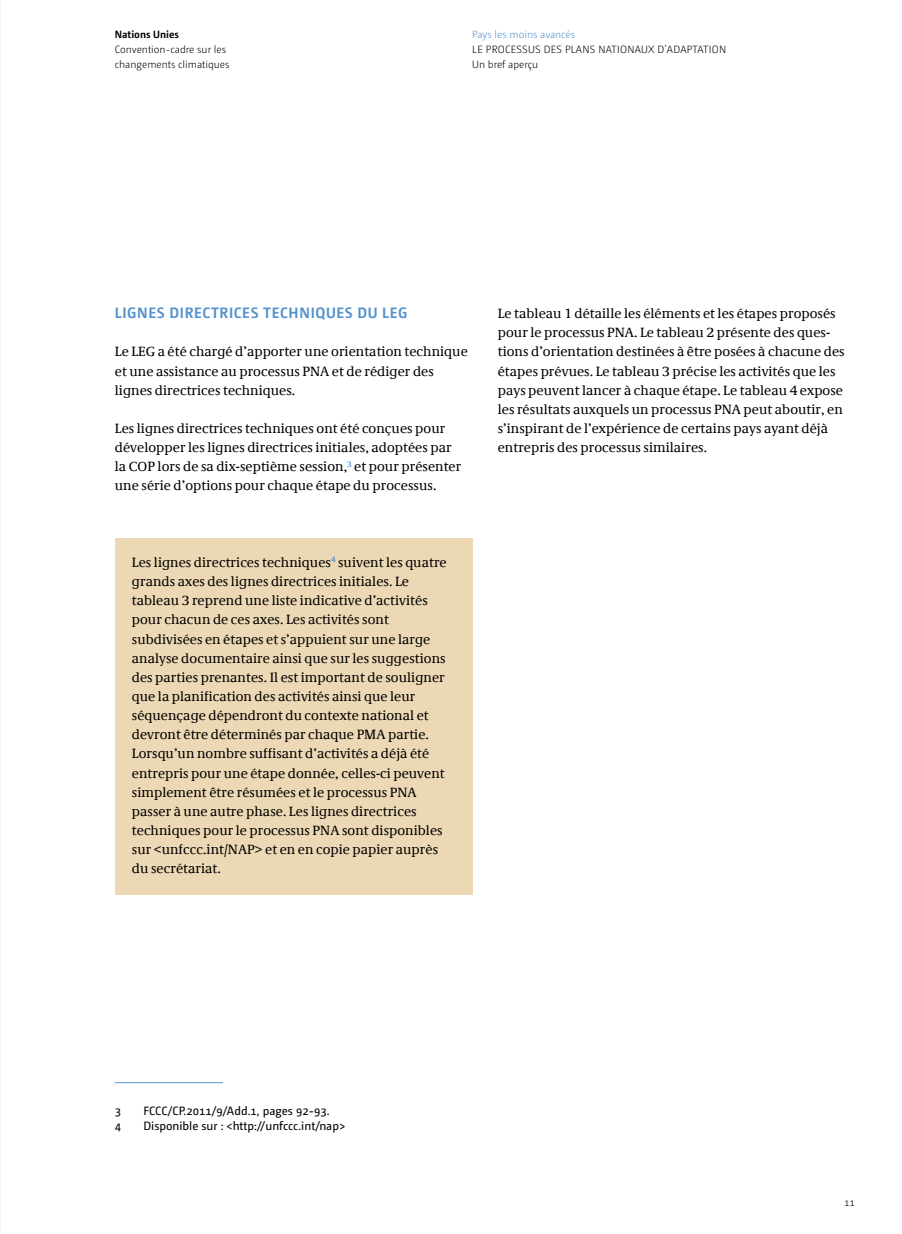
<style>
.page{position:relative;width:902px;height:1234px;background:#fff}
.page>*{position:absolute;margin:0;border:0;box-sizing:border-box;transform-origin:0 0}
.t1{font:700 15px "Camingo Dos Pro";letter-spacing:.04em;color:#5491ce}
.t2{font:13.5px/19.2px "Demos Com";letter-spacing:.005em;color:#000}
.t3{font:12px "Camingo Dos Pro";color:#000}
.t4{font:300 10.5px/15px "Camingo Dos Pro";color:#000}
.t5{font:300 10.5px "Camingo Dos Pro";color:#5491ce}
.t6{font:700 10.5px "Camingo Dos Pro";color:#000}
</style>
<div class="page">
<div style="left:115px;top:538px;width:357px;height:356px;background:#ecd8b4"></div>
<hr style="left:115px;top:1082px;width:108px;height:1px;background:#5491ce">
<p class="t6" style="left:115px;top:28px;width:66px">NATIONS UNIES</p>
<p class="t4" style="left:115px;top:42px;width:116px">Convention-cadre sur les changements climatiques</p>
<p class="t5" style="left:472px;top:28px;width:104px">Pays les moins avancés</p>
<p class="t4" style="left:472px;top:42px;width:21px">Le processus</p>
<p class="t4" style="left:543px;top:42px;width:7px">des</p>
<p class="t4" style="left:565px;top:42px;width:7px">plans</p>
<p class="t4" style="left:598px;top:42px;width:8px">nationaux</p>
<p class="t4" style="left:657px;top:42px;width:17px">d’adaptation</p>
<p class="t4" style="left:472px;top:57px;width:67px">Un bref aperçu</p>
<p class="t1" style="left:115px;top:304px;width:17px">LIGNES</p>
<p class="t1" style="left:169px;top:304px;width:9px">DIRECTRICES</p>
<p class="t1" style="left:263px;top:304px;width:46px">TECHNIQUES</p>
<p class="t1" style="left:357px;top:304px;width:52px">DU LEG</p>
<p class="t2" style="left:115px;top:342px;width:354px">Le LEG a été chargé d’apporter une orientation technique et une assistance au processus PNA et de rédiger des lignes directrices techniques.</p>
<p class="t2" style="left:115px;top:419px;width:348px">Les lignes directrices techniques ont été conçues pour développer les lignes directrices initiales, adoptées par la COP lors de sa dix-septième session,<sup>3</sup> et pour présenter une série d’options pour chaque étape du processus.</p>
<p class="t2" style="left:132px;top:553px;width:316px">Les lignes directrices techniques<sup>4</sup> suivent les quatre grands axes des lignes directrices initiales. Le tableau 3 reprend une liste indicative d’activités pour chacun de ces axes. Les activités sont subdivisées en étapes et s’appuient sur une large analyse documentaire ainsi que sur les suggestions des parties prenantes. Il est important de souligner que la planification des activités ainsi que leur séquençage dépendront du contexte national et devront être déterminés par chaque PMA partie.<br>Lorsqu’un nombre suffisant d’activités a déjà été entrepris pour une étape donnée, celles-ci peuvent simplement être résumées et le processus PNA passer à une autre phase. Les lignes directrices techniques pour le processus PNA sont disponibles sur &lt;unfccc.int/NAP&gt; et en en copie papier auprès du secrétariat.</p>
<p class="t2" style="left:497px;top:304px;width:348px">Le tableau 1 détaille les éléments et les étapes proposés pour le processus PNA. Le tableau 2 présente des ques&shy;tions d’orientation destinées à être posées à chacune des étapes prévues. Le tableau 3 précise les activités que les pays peuvent lancer à chaque étape. Le tableau 4 expose les résultats auxquels un processus PNA peut aboutir, en s’inspirant de l’expérience de certains pays ayant déjà entrepris des processus similaires.</p>
<p class="t3" style="left:115px;top:1103px;width:8px">3</p>
<p class="t3" style="left:143px;top:1103px;width:188px">FCCC/CP.2011/9/Add.1, pages 92-93.</p>
<p class="t3" style="left:115px;top:1118px;width:8px">4</p>
<p class="t3" style="left:143px;top:1118px;width:203px">Disponible sur : &lt;http://unfccc.int/nap&gt;</p>
<p class="t4" style="left:844px;top:1194px;width:13px">11</p>
</div>
